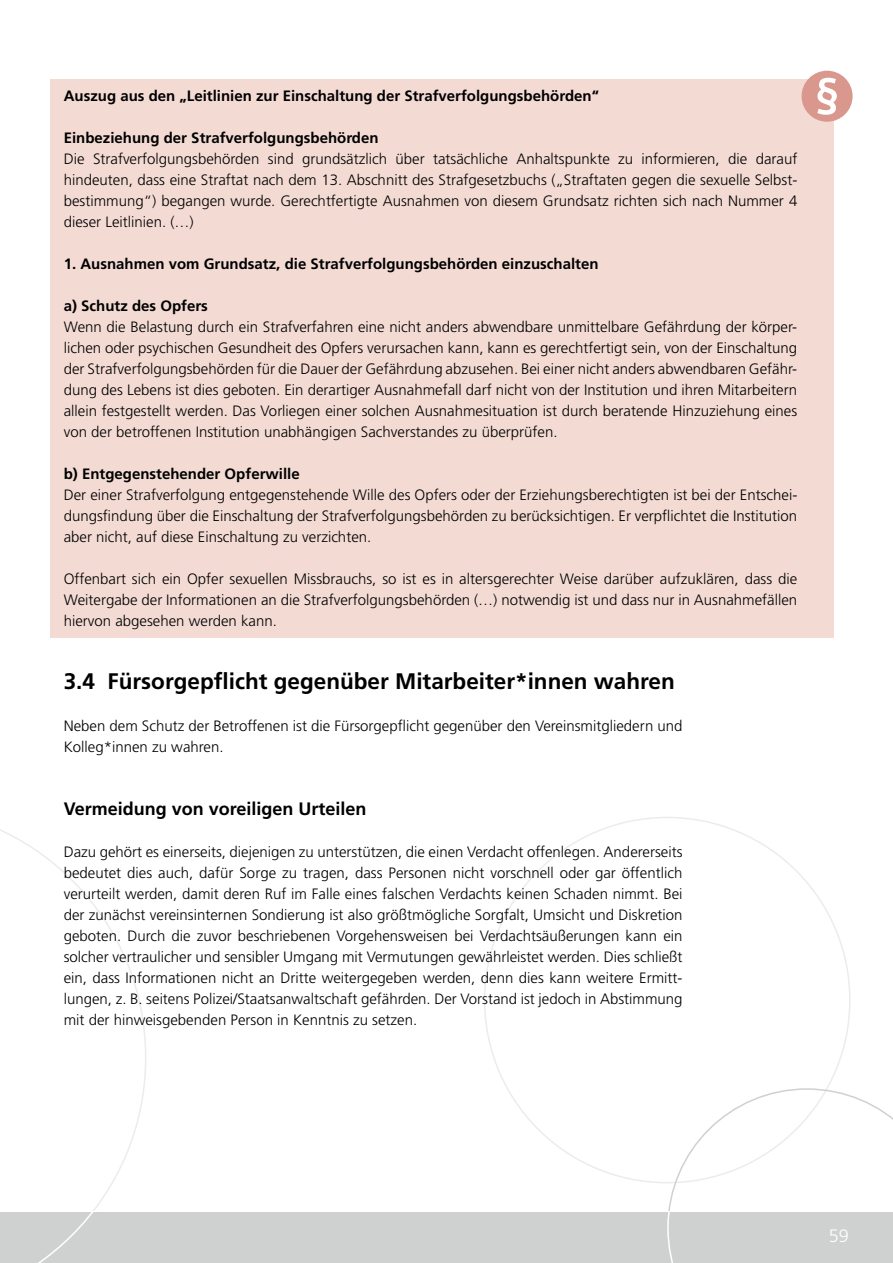
<style>
.page{position:relative;width:893px;height:1263px;background:#fff}
.page>*{position:absolute;margin:0;border:0;box-sizing:border-box;transform-origin:0 0}
.t1{font:700 22.5px "Frutiger";color:#000}
.t2{font:700 18px "Frutiger";color:#000}
.t3{font:300 18px "Frutiger";color:#fff}
.t4{font:300 15px/21px "Frutiger";color:#000;text-align:justify}
.t5{font:700 15px "Frutiger";color:#000}
</style>
<div class="page">
<svg style="left:0;top:829px;width:146px;height:382px"></svg>
<div style="left:0;top:1212px;width:893px;height:51px;background:#cfd0d0"></div>
<svg style="left:38px;top:1212px;width:55px;height:51px"></svg>
<svg style="left:667px;top:1088px;width:226px;height:175px"></svg>
<div style="left:50px;top:80px;width:783px;height:558px;background:#f3dbd4"></div>
<div style="left:801px;top:71px;width:52px;height:51px;background:#d9978d;border-radius:50%"></div>
<svg style="left:817px;top:78px;width:20px;height:37px"></svg>
<p class="t5" style="left:64px;top:87px;width:537px">Auszug aus den „Leitlinien zur Einschaltung der Strafverfolgungsbehörden“</p>
<p class="t5" style="left:64px;top:129px;width:316px">Einbeziehung der Strafverfolgungsbehörden</p>
<p class="t4" style="left:64px;top:148px;width:735px">Die Strafverfolgungsbehörden sind grundsätzlich über tatsächliche Anhaltspunkte zu informieren, die darauf hindeuten, dass eine Straftat nach dem 13. Abschnitt des Strafgesetzbuchs („Straftaten gegen die sexuelle Selbst&shy;bestimmung“) begangen wurde. Gerechtfertigte Ausnahmen von diesem Grundsatz richten sich nach Nummer 4 dieser Leitlinien. (…)</p>
<p class="t5" style="left:64px;top:255px;width:536px">1. Ausnahmen vom Grundsatz, die Strafverfolgungsbehörden einzuschalten</p>
<p class="t5" style="left:64px;top:297px;width:146px">a) Schutz des Opfers</p>
<p class="t4" style="left:64px;top:316px;width:735px">Wenn die Belastung durch ein Strafverfahren eine nicht anders abwendbare unmittelbare Gefährdung der körper&shy;lichen oder psychischen Gesundheit des Opfers verursachen kann, kann es gerechtfertigt sein, von der Einschaltung der Strafverfolgungsbehörden für die Dauer der Gefährdung abzusehen. Bei einer nicht anders abwendbaren Gefähr&shy;dung des Lebens ist dies geboten. Ein derartiger Ausnahmefall darf nicht von der Institution und ihren Mitarbeitern allein festgestellt werden. Das Vorliegen einer solchen Ausnahmesituation ist durch beratende Hinzuziehung eines von der betroffenen Institution unabhängigen Sachverstandes zu überprüfen.</p>
<p class="t5" style="left:64px;top:465px;width:237px">b) Entgegenstehender Opferwille</p>
<p class="t4" style="left:64px;top:484px;width:735px">Der einer Strafverfolgung entgegenstehende Wille des Opfers oder der Erziehungsberechtigten ist bei der Entschei&shy;dungsfindung über die Einschaltung der Strafverfolgungsbehörden zu berücksichtigen. Er verpflichtet die Institution aber nicht, auf diese Einschaltung zu verzichten.</p>
<p class="t4" style="left:64px;top:568px;width:735px">Offenbart sich ein Opfer sexuellen Missbrauchs, so ist es in altersgerechter Weise darüber aufzuklären, dass die Weitergabe der Informationen an die Strafverfolgungsbehörden (…) notwendig ist und dass nur in Ausnahmefällen hiervon abgesehen werden kann.</p>
<h1 class="t1" style="left:64px;top:668px;width:612px">3.4 Fürsorgepflicht gegenüber Mitarbeiter*innen wahren</h1>
<p class="t4" style="left:64px;top:715px;width:620px">Neben dem Schutz der Betroffenen ist die Fürsorgepflicht gegenüber den Vereinsmitgliedern und<br>Kolleg*innen zu wahren.</p>
<p class="t2" style="left:64px;top:798px;width:304px">Vermeidung von voreiligen Urteilen</p>
<p class="t4" style="left:64px;top:841px;width:620px">Dazu gehört es einerseits, diejenigen zu unterstützen, die einen Verdacht offenlegen. Andererseits bedeutet dies auch, dafür Sorge zu tragen, dass Personen nicht vorschnell oder gar öffentlich verurteilt werden, damit deren Ruf im Falle eines falschen Verdachts keinen Schaden nimmt. Bei der zunächst vereinsinternen Sondierung ist also größtmögliche Sorgfalt, Umsicht und Diskretion geboten. Durch die zuvor beschriebenen Vorgehensweisen bei Verdachtsäußerungen kann ein solcher vertraulicher und sensibler Umgang mit Vermutungen gewährleistet werden. Dies schließt ein, dass Informationen nicht an Dritte weitergegeben werden, denn dies kann weitere Ermitt&shy;lungen, z. B. seitens Polizei/Staatsanwaltschaft gefährden. Der Vorstand ist jedoch in Abstimmung mit der hinweisgebenden Person in Kenntnis zu setzen.</p>
<p class="t3" style="left:829px;top:1226px;width:22px">59</p>
</div>
